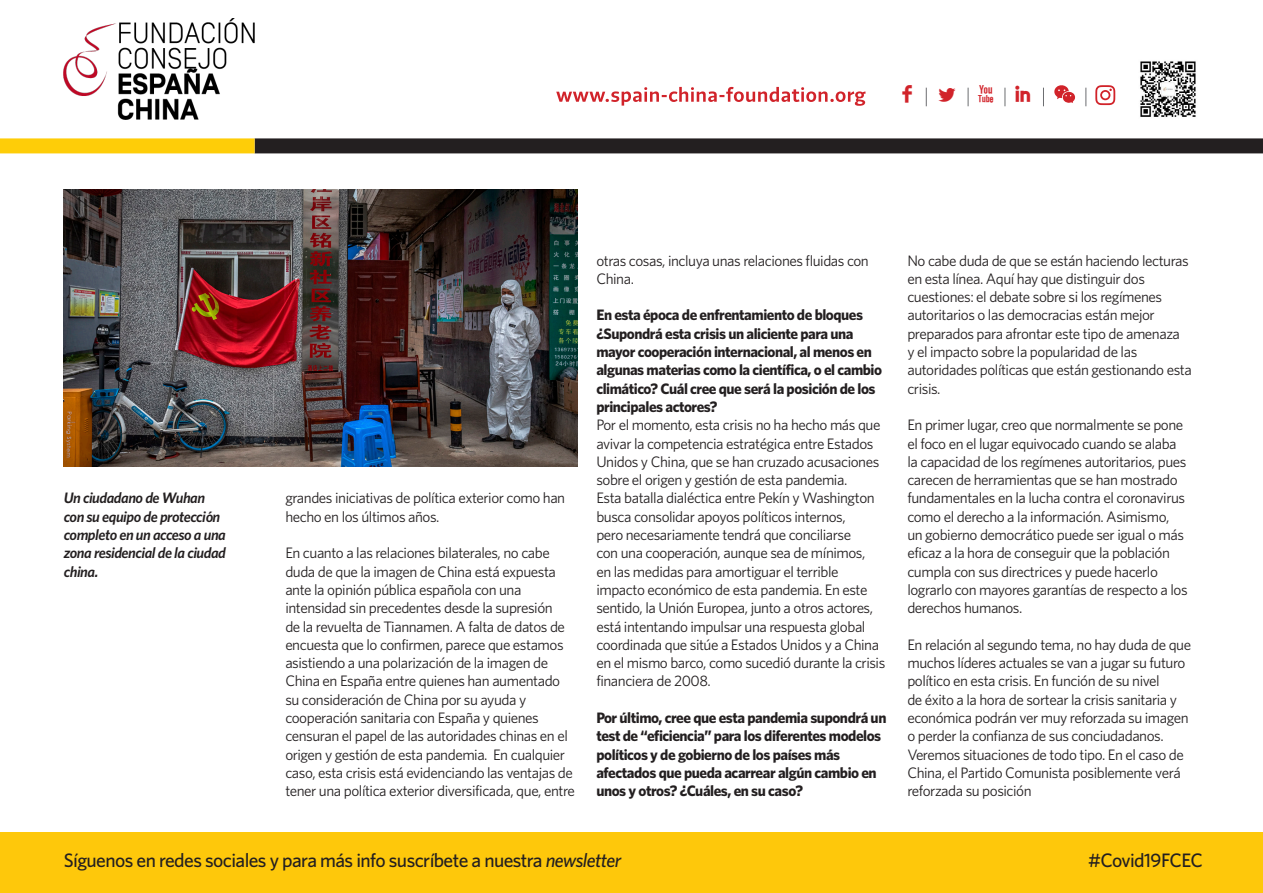
<style>
.page{position:relative;width:1263px;height:893px;background:#fff}
.page>*{position:absolute;margin:0;border:0;box-sizing:border-box;transform-origin:0 0}
.t1{font:28.8px "Socialico";color:#d1232a}
.PREGUTNA{font:500 19.5px "Whitney HTF";letter-spacing:-.03em;color:#231f20}
.texto_normal{font:15.15px/18.3px "Whitney HTF";letter-spacing:-.03em;color:#231f20}
.PREGUTNA-2{font:700 15.15px/18.3px "Whitney HTF";letter-spacing:-.03em;color:#231f20}
.texto_normal-2{font:italic 600 15.15px/18.3px "Whitney HTF";letter-spacing:-.03em;color:#231f20}
.s1{font-style:italic}
</style>
<div class="page">
<svg style="left:556px;top:87px;width:309px;height:19px"></svg>
<img style="left:1140px;top:61px;width:56px;height:56px">
<img style="left:63px;top:18px;width:192px;height:102px">
<svg style="left:926px;top:88px;width:1px;height:18px"></svg>
<svg style="left:968px;top:88px;width:1px;height:18px"></svg>
<svg style="left:1005px;top:88px;width:1px;height:18px"></svg>
<svg style="left:1043px;top:88px;width:1px;height:18px"></svg>
<svg style="left:1086px;top:88px;width:1px;height:18px"></svg>
<svg style="left:1054px;top:85px;width:21px;height:18px"></svg>
<svg style="left:1095px;top:85px;width:20px;height:20px"></svg>
<div style="left:255px;top:138px;width:1008px;height:15px;background:#231f20"></div>
<div style="left:0;top:138px;width:255px;height:15px;background:#fecd08"></div>
<div style="left:0;top:833px;width:1263px;height:60px;background:#fec80b"></div>
<img style="left:64px;top:189px;width:513px;height:278px">
<p class="t1" style="left:901px;top:77px;width:14px">F</p>
<p class="t1" style="left:935px;top:79px;width:24px">L</p>
<p class="t1" style="left:977px;top:77px;width:19px">X</p>
<p class="t1" style="left:1014px;top:79px;width:19px">I</p>
<p class="texto_normal-2" style="left:64px;top:489px;width:164px">Un ciudadano de Wuhan con su equipo de protección completo en un acceso a una zona residencial de la ciudad china.</p>
<p class="texto_normal" style="left:285px;top:489px;width:281px">grandes iniciativas de política exterior como han hecho en los últimos años.</p>
<p class="texto_normal" style="left:285px;top:544px;width:291px">En cuanto a las relaciones bilaterales, no cabe duda de que la imagen de China está expuesta ante la opinión pública española con una intensidad sin precedentes desde la supresión<br>de la revuelta de Tiannamen. A falta de datos de encuesta que lo confirmen, parece que estamos asistiendo a una polarización de la imagen de China en España entre quienes han aumentado su consideración de China por su ayuda y cooperación sanitaria con España y quienes censuran el papel de las autoridades chinas en el origen y gestión de esta pandemia. En cualquier caso, esta crisis está evidenciando las ventajas de tener una política exterior diversificada, que, entre</p>
<p class="texto_normal" style="left:596px;top:251px;width:274px">otras cosas, incluya unas relaciones fluidas con<br>China.</p>
<p class="PREGUTNA-2" style="left:596px;top:306px;width:287px">En esta época de enfrentamiento de bloques ¿Supondrá esta crisis un aliciente para una mayor cooperación internacional, al menos en algunas materias como la científica, o el cambio climático? Cuál cree que será la posición de los principales actores?</p>
<p class="texto_normal" style="left:596px;top:415px;width:290px">Por el momento, esta crisis no ha hecho más que avivar la competencia estratégica entre Estados Unidos y China, que se han cruzado acusaciones sobre el origen y gestión de esta pandemia.<br>Esta batalla dialéctica entre Pekín y Washington busca consolidar apoyos políticos internos,<br>pero necesariamente tendrá que conciliarse<br>con una cooperación, aunque sea de mínimos,<br>en las medidas para amortiguar el terrible impacto económico de esta pandemia. En este sentido, la Unión Europea, junto a otros actores, está intentando impulsar una respuesta global coordinada que sitúe a Estados Unidos y a China en el mismo barco, como sucedió durante la crisis financiera de 2008.</p>
<p class="PREGUTNA-2" style="left:596px;top:708px;width:292px">Por último, cree que esta pandemia supondrá un test de “eficiencia” para los diferentes modelos políticos y de gobierno de los países más afectados que pueda acarrear algún cambio en unos y otros? ¿Cuáles, en su caso?</p>
<p class="texto_normal" style="left:907px;top:251px;width:286px">No cabe duda de que se están haciendo lecturas en esta línea. Aquí hay que distinguir dos cuestiones: el debate sobre si los regímenes autoritarios o las democracias están mejor preparados para afrontar este tipo de amenaza<br>y el impacto sobre la popularidad de las autoridades políticas que están gestionando esta crisis.</p>
<p class="texto_normal" style="left:907px;top:415px;width:282px">En primer lugar, creo que normalmente se pone el foco en el lugar equivocado cuando se alaba la capacidad de los regímenes autoritarios, pues carecen de herramientas que se han mostrado fundamentales en la lucha contra el coronavirus como el derecho a la información. Asimismo, un gobierno democrático puede ser igual o más eficaz a la hora de conseguir que la población cumpla con sus directrices y puede hacerlo lograrlo con mayores garantías de respecto a los derechos humanos.</p>
<p class="texto_normal" style="left:907px;top:635px;width:285px">En relación al segundo tema, no hay duda de que muchos líderes actuales se van a jugar su futuro político en esta crisis. En función de su nivel<br>de éxito a la hora de sortear la crisis sanitaria y económica podrán ver muy reforzada su imagen o perder la confianza de sus conciudadanos.<br>Veremos situaciones de todo tipo. En el caso de China, el Partido Comunista posiblemente verá reforzada su posición</p>
<p class="PREGUTNA" style="left:64px;top:849px;width:559px">Síguenos en redes sociales y para más info suscríbete a nuestra <span class="s1">newsletter</span></p>
<p class="PREGUTNA" style="left:1088px;top:849px;width:116px">#Covid19FCEC</p>
</div>
